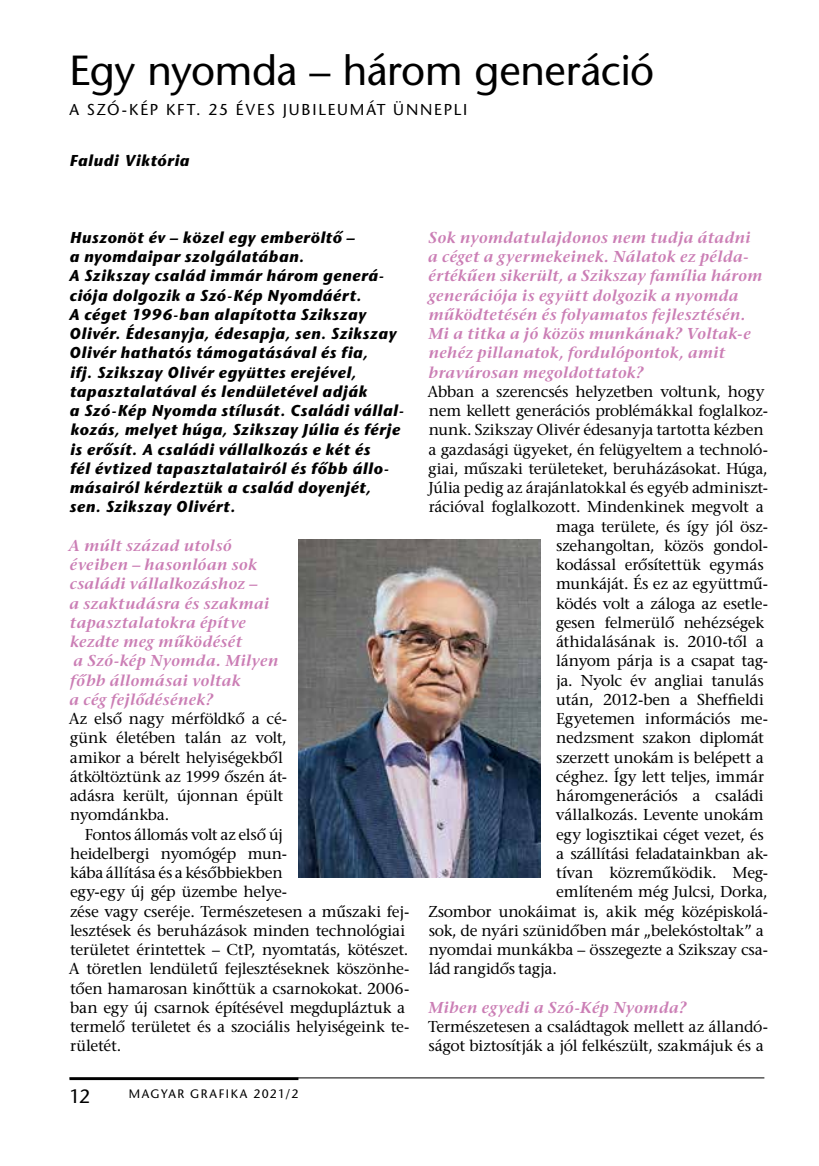
<style>
.page{position:relative;width:819px;height:1166px;background:#fff}
.page>*{position:absolute;margin:0;border:0;box-sizing:border-box;transform-origin:0 0}
.t1{font:42px "ITC Stone Sans";letter-spacing:-.01em;color:#000}
.t2{font:19.25px "ITC Stone Sans";color:#000}
.t3{font:15.75px/19.2px "ITC Stone Serif";letter-spacing:-.015em;color:#000}
.t4{font:italic 700 15.75px/19.2px "ITC Stone Sans";letter-spacing:.04em;color:#000}
.t5{font:italic 600 15.75px/19.2px "ITC Stone Serif";letter-spacing:.025em;color:#cb7eb5}
.t6{font:15.75px "ITC Stone Sans";letter-spacing:.115em;color:#000}
.t7{font:12.25px "ITC Stone Sans";letter-spacing:.12em;color:#000}
</style>
<div class="page">
<hr style="left:69px;top:1077px;width:695px;height:1px;background:#000">
<hr style="left:69px;top:1077px;width:229px;height:3px;background:#000">
<img style="left:298px;top:539px;width:242px;height:339px">
<h1 class="t1" style="left:69px;top:48px;width:586px">Egy nyomda – három generáció</h1>
<p class="t6" style="left:69px;top:101px;width:399px">A SZÓ-KÉP KFT. 25 ÉVES JUBILEUMÁT ÜNNEPLI</p>
<p class="t4" style="left:69px;top:153px;width:121px">Faludi Viktória</p>
<p class="t4" style="left:69px;top:230px;width:337px">Huszonöt év – közel egy emberöltő –<br>a nyomdaipar szolgálatában.<br>A Szikszay család immár három generá&shy;ciója dolgozik a Szó-Kép Nyomdáért.<br>A céget 1996-ban alapította Szikszay Olivér. Édesanyja, édesapja, sen. Szikszay Olivér hathatós támogatásával és fia,<br>ifj. Szikszay Olivér együttes erejével, tapasztalatával és lendületével adják<br>a Szó-Kép Nyomda stílusát. Családi vállal&shy;kozás, melyet húga, Szikszay Júlia és férje is erősít. A családi vállalkozás e két és<br>fél évtized tapasztalatairól és főbb állo&shy;másairól kérdeztük a család doyenjét, sen. Szikszay Olivért.</p>
<p class="t5" style="left:68px;top:538px;width:211px">A múlt század utolsó éveiben – hasonlóan sok családi vállalkozáshoz –<br>a szaktudásra és szakmai tapasztalatokra építve kezdte meg működését<br>a Szó-kép Nyomda. Milyen főbb állomásai voltak<br>a cég fejlődésének?</p>
<p class="t3" style="left:69px;top:711px;width:220px">Az első nagy mérföldkő a cé&shy;günk életében talán az volt, amikor a bérelt helyiségekből átköltöztünk az 1999 őszén át&shy;adásra került, újonnan épült nyomdánkba.</p>
<p class="t3" style="left:69px;top:826px;width:342px;text-indent:16px">Fontos állomás volt az első új<br>heidelbergi nyomógép mun-<br>kába állítása és a későbbiekben<br>egy-egy új gép üzembe helye-<br>zése vagy cseréje. Természetesen a műszaki fej&shy;lesztések és beruházások minden technológiai területet érintettek – CtP, nyomtatás, kötészet.<br>A töretlen lendületű fejlesztéseknek köszönhe&shy;tően hamarosan kinőttük a csarnokokat. 2006- ban egy új csarnok építésével megdupláztuk a termelő területet és a szociális helyiségeink te&shy;rületét.</p>
<p class="t2" style="left:69px;top:1085px;width:22px">12</p>
<p class="t7" style="left:129px;top:1087px;width:171px">MAGYAR GRAFIKA 2021/2</p>
<p class="t5" style="left:428px;top:230px;width:336px">Sok nyomdatulajdonos nem tudja átadni a céget a gyermekeinek. Nálatok ez példa&shy;értékűen sikerült, a Szikszay família három generációja is együtt dolgozik a nyomda működtetésén és folyamatos fejlesztésén.<br>Mi a titka a jó közös munkának? Voltak-e nehéz pillanatok, fordulópontok, amit bravúrosan megoldottatok?</p>
<p class="t3" style="left:427px;top:384px;width:338px">Abban a szerencsés helyzetben voltunk, hogy</p>
<p class="t3" style="left:429px;top:403px;width:341px">nem kellett generációs problémákkal foglalkoz-</p>
<p class="t3" style="left:429px;top:422px;width:336px">nunk. Szikszay Olivér édesanyja tartotta kézben</p>
<p class="t3" style="left:428px;top:442px;width:341px">a gazdasági ügyeket, én felügyeltem a technoló-</p>
<p class="t3" style="left:428px;top:461px;width:341px">giai, műszaki területeket, beruházásokat. Húga,</p>
<p class="t3" style="left:428px;top:480px;width:341px">Júlia pedig az árajánlatokkal és egyéb adminiszt-</p>
<p class="t3" style="left:429px;top:499px;width:336px">rációval foglalkozott. Mindenkinek megvolt a</p>
<p class="t3" style="left:556px;top:518px;width:213px">maga területe, és így jól ös -</p>
<p class="t3" style="left:556px;top:538px;width:213px">szehangoltan, közös gondol-</p>
<p class="t3" style="left:556px;top:557px;width:209px">kodással erősítettük egymás</p>
<p class="t3" style="left:556px;top:576px;width:213px">munkáját. És ez az együttmű-</p>
<p class="t3" style="left:556px;top:595px;width:213px">ködés volt a záloga az esetle-</p>
<p class="t3" style="left:555px;top:615px;width:210px">gesen felmerülő nehézségek</p>
<p class="t3" style="left:556px;top:634px;width:209px">áthidalásának is. 2010-től a</p>
<p class="t3" style="left:556px;top:653px;width:213px">lányom párja is a csapat tag-</p>
<p class="t3" style="left:556px;top:672px;width:209px">ja. Nyolc év angliai tanulás</p>
<p class="t3" style="left:556px;top:692px;width:209px">után, 2012-ben a Sheffieldi</p>
<p class="t3" style="left:556px;top:711px;width:213px">Egyetemen információs me-</p>
<p class="t3" style="left:556px;top:730px;width:209px">nedzsment szakon diplomát</p>
<p class="t3" style="left:556px;top:749px;width:209px">szerzett unokám is belépett a</p>
<p class="t3" style="left:556px;top:769px;width:210px">céghez. Így lett teljes, immár</p>
<p class="t3" style="left:556px;top:788px;width:209px">háromgenerációs a családi</p>
<p class="t3" style="left:556px;top:807px;width:209px">vállalkozás. Levente unokám</p>
<p class="t3" style="left:556px;top:826px;width:209px">egy logisztikai céget vezet, és</p>
<p class="t3" style="left:556px;top:846px;width:213px">a szállítási feladatainkban ak-</p>
<p class="t3" style="left:556px;top:865px;width:213px">tívan közreműködik. Meg-</p>
<p class="t3" style="left:556px;top:884px;width:213px">említeném még Julcsi, Dorka,</p>
<p class="t3" style="left:428px;top:903px;width:341px">Zsombor unokáimat is, akik még középiskolá-</p>
<p class="t3" style="left:428px;top:923px;width:336px">sok, de nyári szünidőben már „belekóstoltak” a</p>
<p class="t3" style="left:429px;top:942px;width:341px">nyomdai munkákba – összegezte a Szikszay csa-</p>
<p class="t3" style="left:429px;top:961px;width:130px">lád rangidős tagja.</p>
<p class="t5" style="left:428px;top:1000px;width:259px">Miben egyedi a Szó-Kép Nyomda?</p>
<p class="t3" style="left:428px;top:1019px;width:341px">Természetesen a családtagok mellett az állandó&shy;ságot biztosítják a jól felkészült, szakmájuk és a</p>
</div>
